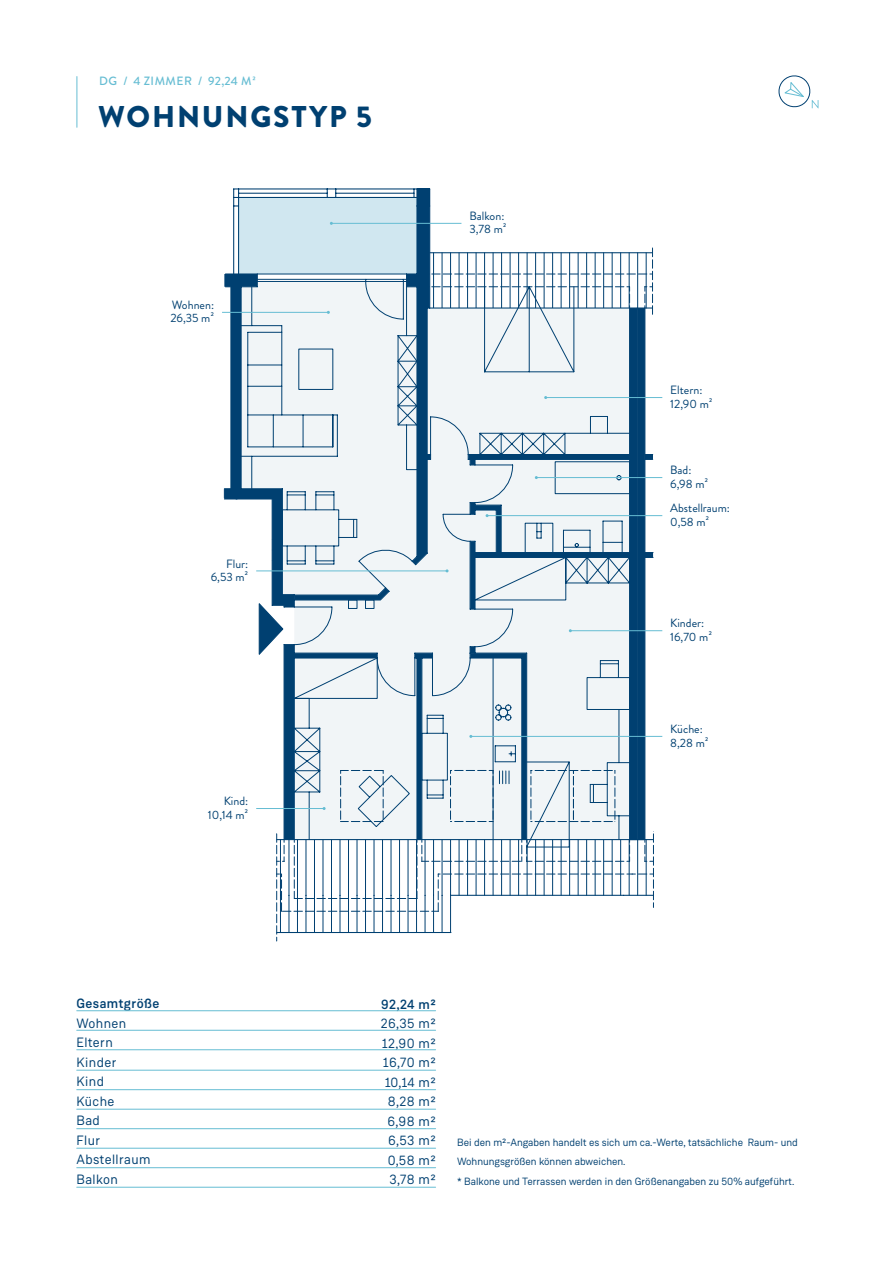
<style>
.page{position:relative;width:893px;height:1263px;background:#fff}
.page>*{position:absolute;margin:0;border:0;box-sizing:border-box;transform-origin:0 0}
.t1{font:900 30px "Brandon Grotesque";letter-spacing:.06em;color:#004071}
.t2{font:13.5px/19.5px "Weissenhof Grotesk";letter-spacing:.03em;color:#004071}
.t3{font:500 13.5px "Weissenhof Grotesk";letter-spacing:.03em;color:#004071}
.t4{font:12px/13.5px "Brandon Grotesque";color:#004071}
.t5{font:500 12px "Brandon Grotesque";letter-spacing:.04em;color:#66bdd3}
.t6{font:10.5px/19.5px "Weissenhof Grotesk";color:#004071}
</style>
<div class="page">
<svg style="left:778px;top:75px;width:40px;height:33px"></svg>
<hr style="left:77px;top:1089px;width:359px;height:1px;background:#66bdd3">
<hr style="left:77px;top:1030px;width:359px;height:1px;background:#66bdd3">
<hr style="left:77px;top:1010px;width:359px;height:1px;background:#66bdd3">
<hr style="left:77px;top:1070px;width:359px;height:1px;background:#66bdd3">
<hr style="left:77px;top:1109px;width:359px;height:1px;background:#66bdd3">
<hr style="left:77px;top:1049px;width:359px;height:1px;background:#66bdd3">
<hr style="left:77px;top:1128px;width:359px;height:1px;background:#66bdd3">
<hr style="left:77px;top:1148px;width:359px;height:1px;background:#66bdd3">
<hr style="left:77px;top:1167px;width:359px;height:1px;background:#66bdd3">
<hr style="left:77px;top:1187px;width:359px;height:1px;background:#66bdd3">
<hr style="left:77px;top:77px;width:1px;height:50px;background:#66bdd3">
<hr style="left:471px;top:736px;width:191px;height:1px;background:#66bdd3">
<hr style="left:570px;top:630px;width:92px;height:1px;background:#66bdd3">
<hr style="left:546px;top:397px;width:116px;height:1px;background:#66bdd3">
<hr style="left:536px;top:477px;width:126px;height:1px;background:#66bdd3">
<hr style="left:487px;top:515px;width:175px;height:1px;background:#66bdd3">
<hr style="left:222px;top:312px;width:106px;height:1px;background:#66bdd3">
<svg style="left:223px;top:188px;width:431px;height:753px"></svg>
<p class="t5" style="left:99px;top:73px;width:158px">DG / 4 ZIMMER / 92,24 M2</p>
<h1 class="t1" style="left:98px;top:96px;width:275px">WOHNUNGSTYP 5</h1>
<p class="t4" style="left:170px;top:298px;width:45px">Wohnen:<br>26,35 m²</p>
<p class="t4" style="left:211px;top:557px;width:39px;text-align:right">Flur:<br>6,53 m²</p>
<p class="t4" style="left:208px;top:794px;width:42px;text-align:right">Kind:<br>10,14 m²</p>
<p class="t4" style="left:469px;top:209px;width:39px">Balkon:<br>3,78 m²</p>
<p class="t4" style="left:670px;top:383px;width:44px">Eltern:<br>12,90 m²</p>
<p class="t4" style="left:670px;top:463px;width:39px">Bad:<br>6,98 m²</p>
<p class="t4" style="left:670px;top:501px;width:61px">Abstellraum:<br>0,58 m²</p>
<p class="t4" style="left:670px;top:617px;width:43px">Kinder:<br>16,70 m²</p>
<p class="t4" style="left:670px;top:722px;width:40px">Küche:<br>8,28 m²</p>
<p class="t3" style="left:77px;top:995px;width:84px">Gesamtgröße</p>
<p class="t2" style="left:77px;top:1013px;width:75px">Wohnen<br>Eltern<br>Kinder<br>Kind<br>Küche<br>Bad<br>Flur<br>Abstellraum<br>Balkon</p>
<p class="t3" style="left:381px;top:996px;width:56px">92,24 m²</p>
<p class="t2" style="left:381px;top:1014px;width:56px;text-align:right">26,35 m²<br>12,90 m²<br>16,70 m²<br>10,14 m²<br>8,28 m²<br>6,98 m²<br>6,53 m²<br>0,58 m²<br>3,78 m²</p>
<p class="t6" style="left:457px;top:1132px;width:342px">Bei den m²-Angaben handelt es sich um ca.-Werte, tatsächliche Raum- und<br>Wohnungsgrößen können abweichen.<br>* Balkone und Terrassen werden in den Größenangaben zu 50% aufgeführt.</p>
</div>
